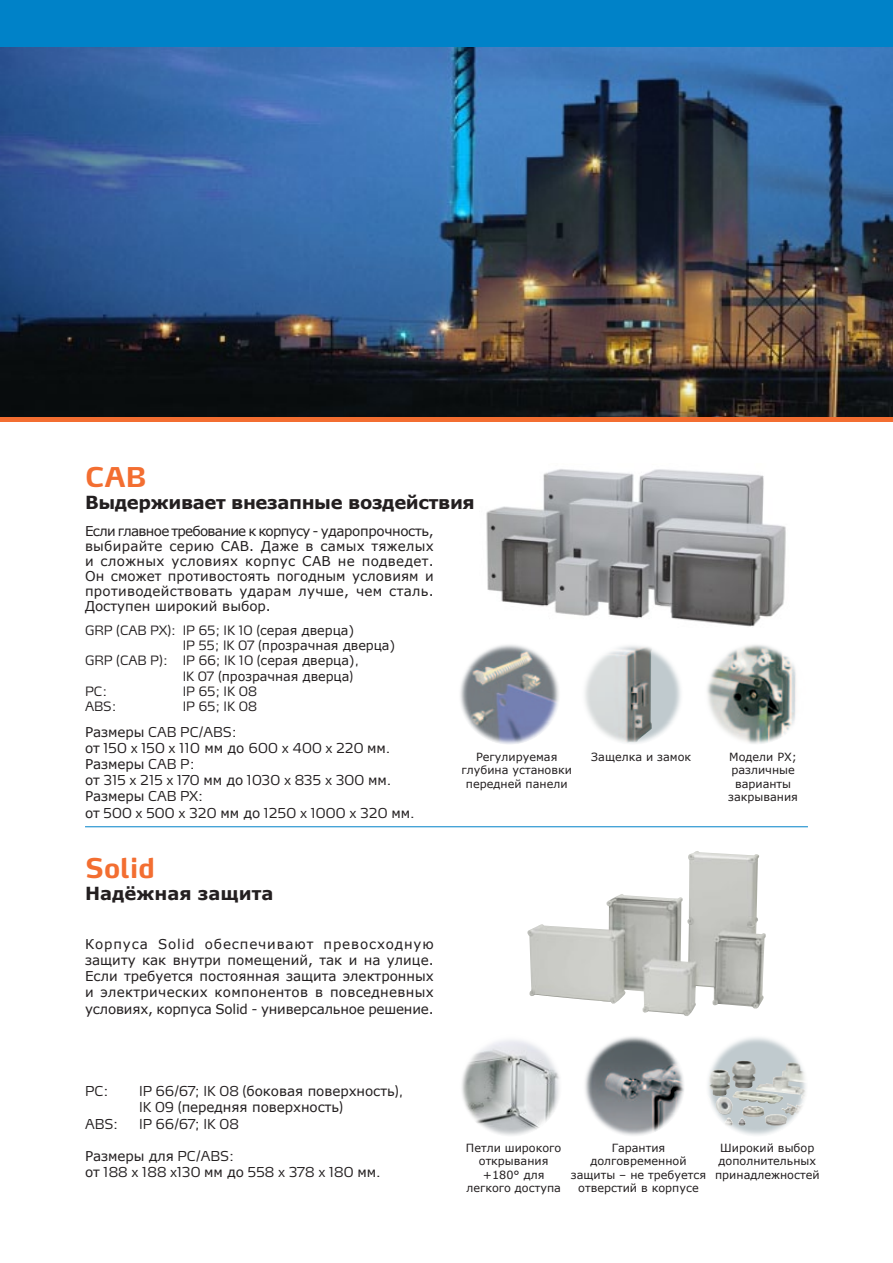
<style>
.page{position:relative;width:893px;height:1263px;background:#fff}
.page>*{position:absolute;margin:0;border:0;box-sizing:border-box;transform-origin:0 0}
.t1{font:700 27px "Max Pro";color:#f36e31}
.t2{font:700 18px "Verdana";letter-spacing:-.02em;color:#231f20}
.t3{font:700 18px "Verdana";color:#231f20}
.t4{font:13.5px/15px "Verdana";letter-spacing:-.005em;color:#231f20;text-align:justify}
.t5{font:300 13.5px/16.2px "Max Pro";letter-spacing:.01em;color:#231f20}
.t6{font:300 12.75px "Max Pro";letter-spacing:-.005em;color:#231f20}
.t7{font:12.75px "Verdana";letter-spacing:-.005em;color:#231f20}
.t8{font:11.25px/13.5px "Verdana";color:#231f20;text-align:center}
.s1{font-family:"Verdana";font-weight:400}
.s2{font-family:"Max Pro";font-weight:300}
</style>
<div class="page">
<svg style="left:462px;top:1040px;width:98px;height:96px"></svg>
<svg style="left:585px;top:1036px;width:99px;height:100px"></svg>
<svg style="left:708px;top:1037px;width:98px;height:99px"></svg>
<svg style="left:460px;top:644px;width:99px;height:100px"></svg>
<svg style="left:585px;top:646px;width:96px;height:98px"></svg>
<svg style="left:707px;top:645px;width:89px;height:99px"></svg>
<img style="left:0;top:47px;width:893px;height:370px">
<hr style="left:85px;top:826px;width:723px;height:1px;background:#0082c8">
<img style="left:486px;top:469px;width:300px;height:158px">
<img style="left:527px;top:851px;width:239px;height:165px">
<div style="left:1px;top:417px;width:892px;height:5px;background:#f36e31"></div>
<div style="left:0;top:0;width:893px;height:47px;background:#0082c8"></div>
<h1 class="t1" style="left:85px;top:455px;width:63px">CAB</h1>
<h2 class="t2" style="left:85px;top:490px;width:391px">Выдерживает внезапные воздействия</h2>
<p class="t4" style="left:85px;top:523px;width:350px">Если главное требование к корпусу - ударопрочность, выбирайте серию CAB. Даже в самых тяжелых и сложных условиях корпус CAB не подведет.<br>Он сможет противостоять погодным условиям и противодействовать ударам лучше, чем сталь.<br>Доступен широкий выбор.</p>
<p class="t6" style="left:85px;top:620px;width:271px">GRP (CAB PX): IP 65; IK 10 (<span class="s1">серая дверца)</span></p>
<p class="t7" style="left:183px;top:637px;width:214px"><span class="s2">IP 55; IK 07 (</span>прозрачная дверца)</p>
<p class="t6" style="left:85px;top:650px;width:275px">GRP (CAB P): IP 66; IK 10 (<span class="s1">серая дверца)</span>,</p>
<p class="t7" style="left:183px;top:667px;width:172px"><span class="s2">IK 07 (</span>прозрачная дверца<span class="s2">)</span></p>
<p class="t6" style="left:85px;top:681px;width:24px">PC:</p>
<p class="t6" style="left:183px;top:681px;width:76px">IP 65; IK 08</p>
<p class="t6" style="left:85px;top:696px;width:33px">ABS:</p>
<p class="t6" style="left:183px;top:696px;width:76px">IP 65; IK 08</p>
<p class="t5" style="left:85px;top:722px;width:307px"><span class="s1">Размеры</span> CAB PC/ABS:<br><span class="s1">от</span> 150 x 150 x 110 <span class="s1">мм до</span> 600 x 400 x 220 <span class="s1">мм</span>.</p>
<p class="t4" style="left:85px;top:756px;width:111px">Размеры <span class="s2">CAB P:</span></p>
<p class="t5" style="left:85px;top:771px;width:308px"><span class="s1">от</span> 315 x 215 x 170 <span class="s1">мм до</span> 1030 x 835 x 300 <span class="s1">мм</span>.</p>
<p class="t4" style="left:85px;top:789px;width:120px">Размеры <span class="s2">CAB PX:</span></p>
<p class="t5" style="left:85px;top:803px;width:331px"><span class="s1">от</span> 500 x 500 x 320 <span class="s1">мм до</span> 1250 x 1000 x 320 <span class="s1">мм</span>.</p>
<h1 class="t1" style="left:85px;top:845px;width:72px">Solid</h1>
<h2 class="t3" style="left:85px;top:880px;width:190px">Надёжная защита</h2>
<p class="t4" style="left:85px;top:936px;width:350px;line-height:16.2px">Корпуса Solid обеспечивают превосходную защиту как внутри помещений, так и на улице.<br>Если требуется постоянная защита электронных и электрических компонентов в повседневных условиях, корпуса Solid - универсальное решение.</p>
<p class="t5" style="left:85px;top:1082px;width:25px">PC:</p>
<p class="t4" style="left:139px;top:1083px;width:266px;line-height:16.2px"><span class="s2">IP 66/67; IK 08 (</span>боковая поверхность<span class="s2">),<br>IK 09 (</span>передняя поверхность<span class="s2">)</span></p>
<p class="t5" style="left:85px;top:1114px;width:35px">ABS:</p>
<p class="t5" style="left:139px;top:1114px;width:101px">IP 66/67; IK 08</p>
<p class="t4" style="left:85px;top:1148px;width:151px">Размеры для <span class="s2">PC/ABS:</span></p>
<p class="t5" style="left:85px;top:1163px;width:297px"><span class="s1">от</span> 188 x 188 x130 <span class="s1">мм до</span> 558 x 378 x 180 <span class="s1">мм</span>.</p>
<p class="t8" style="left:461px;top:750px;width:112px">Регулируемая глубина установки передней панели</p>
<p class="t8" style="left:591px;top:750px;width:101px">Защелка и замок</p>
<p class="t8" style="left:728px;top:750px;width:71px">Модели PX; различные варианты закрывания</p>
<p class="t8" style="left:466px;top:1141px;width:97px">Петли широкого открывания +180° для легкого доступа</p>
<p class="t8" style="left:571px;top:1141px;width:137px">Гарантия долговременной защиты – не требуется отверстий в корпусе</p>
<p class="t8" style="left:715px;top:1141px;width:106px">Широкий выбор дополнительных принадлежностей</p>
</div>
